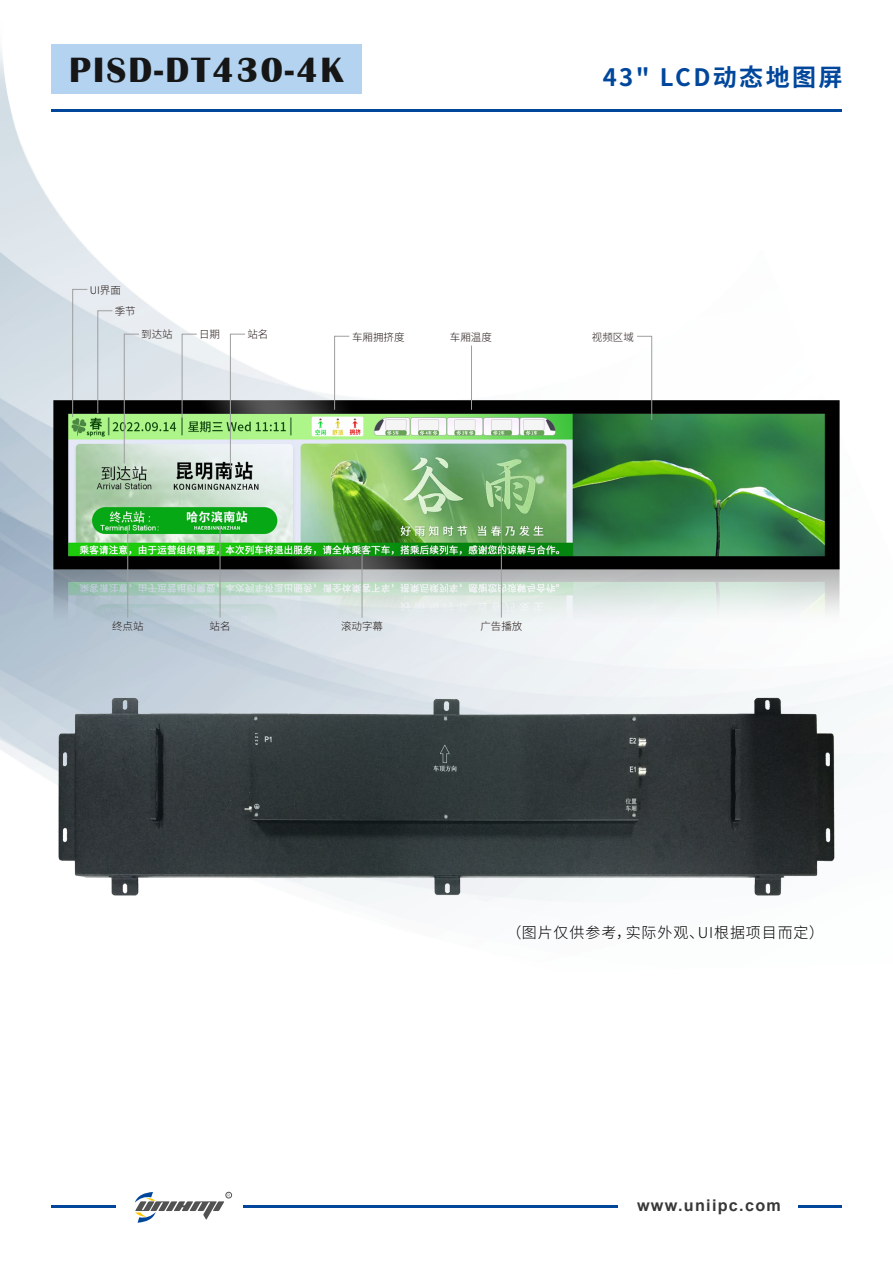
<style>
.page{position:relative;width:893px;height:1263px;background:#fff}
.page>*{position:absolute;margin:0;border:0;box-sizing:border-box;transform-origin:0 0}
.t1{font:700 36.15px "Britannic";letter-spacing:.06em;color:#161616}
.t2{font:700 24px "Source Han Sans CN";letter-spacing:.1em;color:#00479c}
.t3{font:700 16.2px "Arial";letter-spacing:.08em;color:#383838}
.t4{font:300 15px "Source Han Sans CN";letter-spacing:.06em;color:#000}
.t5{font:300 10.5px "Source Han Sans CN";color:#231815}
</style>
<div class="page">
<img style="left:0;top:44px;width:888px;height:1164px">
<img style="left:47px;top:389px;width:799px;height:273px">
<div style="left:52px;top:44px;width:310px;height:50px;background:#b3d3f0"></div>
<hr style="left:51px;top:110px;width:791px;height:2px;background:#00479c">
<hr style="left:243px;top:1206px;width:374px;height:2px;background:#00479c">
<hr style="left:51px;top:1206px;width:64px;height:2px;background:#00479c">
<hr style="left:798px;top:1206px;width:44px;height:2px;background:#00479c">
<svg style="left:135px;top:1192px;width:97px;height:31px"></svg>
<img style="left:43px;top:688px;width:807px;height:221px">
<svg style="left:334px;top:336px;width:16px;height:74px"></svg>
<svg style="left:97px;top:310px;width:16px;height:103px;background:#bcc3c8"></svg>
<svg style="left:72px;top:289px;width:16px;height:128px;background:#bec7ca"></svg>
<svg style="left:637px;top:336px;width:15px;height:84px"></svg>
<svg style="left:182px;top:334px;width:15px;height:84px"></svg>
<hr style="left:501px;top:488px;width:1px;height:130px;background:#9e9e9f">
<hr style="left:127px;top:525px;width:1px;height:93px;background:#9e9e9f">
<hr style="left:471px;top:346px;width:1px;height:64px;background:#9e9e9f">
<svg style="left:124px;top:334px;width:15px;height:130px;background:#b3c7b6"></svg>
<svg style="left:230px;top:334px;width:15px;height:135px"></svg>
<hr style="left:220px;top:525px;width:1px;height:93px;background:#9e9e9f">
<hr style="left:362px;top:546px;width:1px;height:72px;background:#9e9e9f">
<h1 class="t1" style="left:69px;top:49px;width:276px">PISD-DT430-4K</h1>
<h2 class="t2" style="left:603px;top:64px;width:241px">43" LCD动态地图屏</h2>
<p class="t5" style="left:90px;top:284px;width:33px">UI界面</p>
<p class="t5" style="left:115px;top:305px;width:22px">季节</p>
<p class="t5" style="left:199px;top:328px;width:22px">日期</p>
<p class="t5" style="left:592px;top:331px;width:43px">视频区域</p>
<p class="t5" style="left:141px;top:329px;width:33px">到达站</p>
<p class="t5" style="left:247px;top:329px;width:22px">站名</p>
<p class="t5" style="left:450px;top:331px;width:43px">车厢温度</p>
<p class="t5" style="left:352px;top:331px;width:54px">车厢拥挤度</p>
<p class="t5" style="left:112px;top:621px;width:33px">终点站</p>
<p class="t5" style="left:210px;top:621px;width:22px">站名</p>
<p class="t5" style="left:341px;top:621px;width:43px">滚动字幕</p>
<p class="t5" style="left:480px;top:621px;width:43px">广告播放</p>
<h3 class="t4" style="left:506px;top:924px;width:319px">（图片仅供参考，实际外观、UI根据项目而定）</h3>
<h3 class="t3" style="left:637px;top:1194px;width:145px">www.uniipc.com</h3>
</div>
